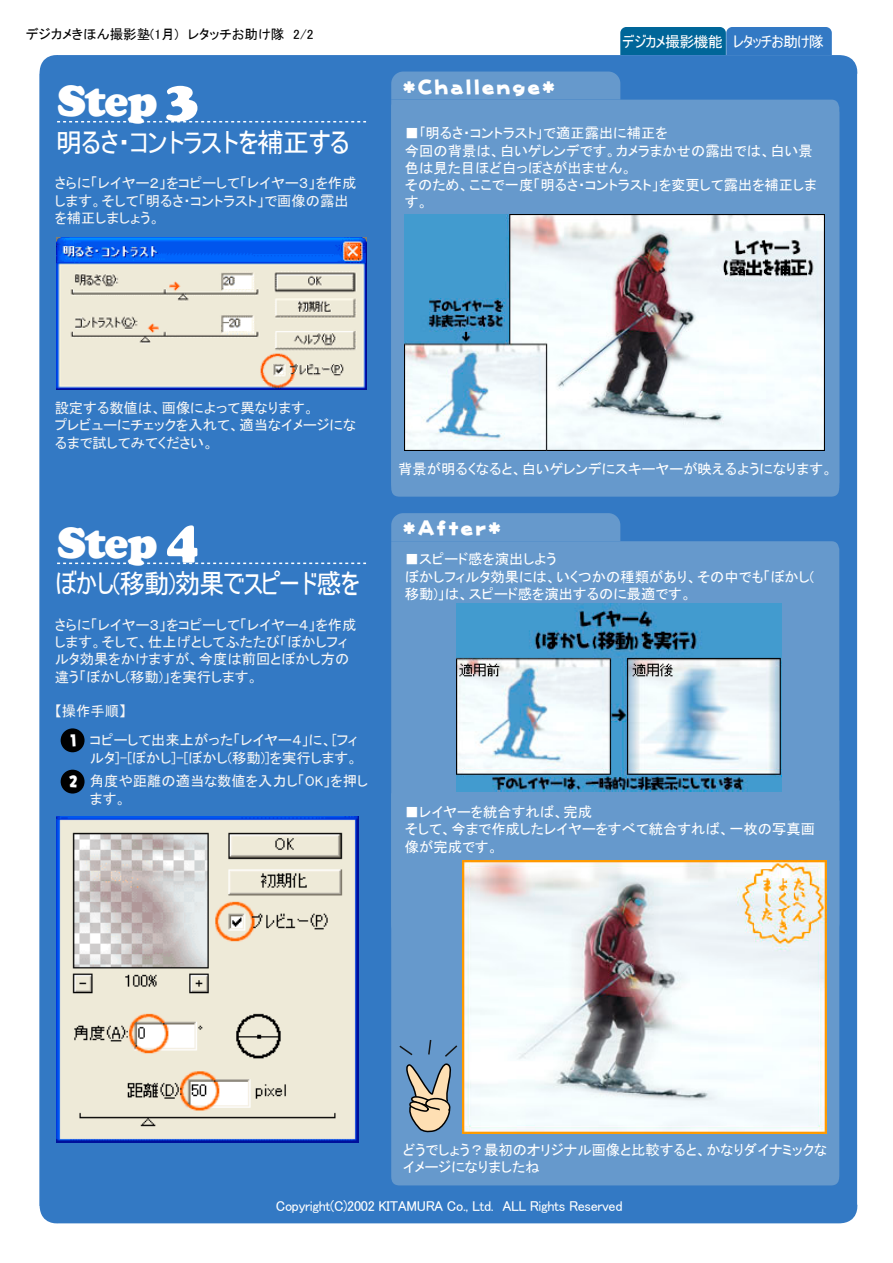
<style>
.page{position:relative;width:893px;height:1263px;background:#fff}
.page>*{position:absolute;margin:0;border:0;box-sizing:border-box;transform-origin:0 0}
.t1{font:900 45px "Cooper";letter-spacing:-.025em;color:#fff}
.t2{font:27px "MSUI Gothic";letter-spacing:-.05em;color:#fff;scale:.95 1}
.t3{font:27px "MSUI Gothic";letter-spacing:-.05em;color:#fff}
.t4{font:18px "NIS JYA UP 83 pv RKSJ H";letter-spacing:.1em;color:#fff}
.t5{font:15px "MSUI Gothic";letter-spacing:-.05em;color:#fff}
.t6{font:14.25px/17.2px "MSP Gothic";color:#fff}
.t7{font:14.25px/17.2px "MSP Gothic";color:#f5f5f5}
.t8{font:14.25px "MSP Gothic";letter-spacing:-.025em;color:#fff}
.t9{font:13.5px "MSP Gothic";color:#000}
.s1{font-size:54px}
.s2{font-family:"NIS JYA UP 83 pv RKSJ H";font-size:14.4px;color:#fff}
</style>
<div class="page">
<svg style="left:620px;top:27px;width:211px;height:26px;background:#1b70af"></svg>
<div style="left:39px;top:53px;width:819px;height:1171px;background:#3379c4"></div>
<div style="left:391px;top:105px;width:448px;height:392px;background:#69c"></div>
<div style="left:391px;top:72px;width:229px;height:28px;background:#69c"></div>
<div style="left:391px;top:541px;width:448px;height:252px;background:#69c"></div>
<div style="left:391px;top:793px;width:448px;height:392px;background:#69c"></div>
<div style="left:391px;top:513px;width:229px;height:28px;background:#69c"></div>
<svg style="left:57px;top:121px;width:309px;height:1px"></svg>
<svg style="left:57px;top:563px;width:309px;height:1px"></svg>
<div style="left:61px;top:728px;width:24px;height:24px;background:#000;border-radius:50%"></div>
<div style="left:61px;top:770px;width:24px;height:24px;background:#000;border-radius:50%"></div>
<img style="left:56px;top:238px;width:310px;height:152px">
<img style="left:405px;top:215px;width:419px;height:236px">
<img style="left:56px;top:816px;width:302px;height:327px">
<img style="left:457px;top:604px;width:324px;height:187px">
<img style="left:462px;top:861px;width:364px;height:272px">
<svg style="left:398px;top:1039px;width:60px;height:94px;background:#869db1"></svg>
<p class="t9" style="left:26px;top:27px;width:289px">デジカメきほん撮影塾(1月) レタッチお助け隊 2/2</p>
<h1 class="t1" style="left:57px;top:75px;width:143px">Step <span class="s1">3</span></h1>
<h2 class="t3" style="left:55px;top:129px;width:296px">明るさ・コントラストを補正する</h2>
<p class="t7" style="left:55px;top:175px;width:303px">さらに「レイヤー２」をコピーして「レイヤー３」を作成します。そして「明るさ・コントラスト」で画像の露出を補正しましょう。</p>
<p class="t4" style="left:402px;top:78px;width:154px">*Challenge*</p>
<p class="t5" style="left:622px;top:34px;width:203px">デジカメ撮影機能 レタッチお助け隊</p>
<p class="t6" style="left:405px;top:125px;width:413px">■｢明るさ・コントラスト｣で適正露出に補正を<br>今回の背景は、白いゲレンデです。カメラまかせの露出では、白い景色は見た目ほど白っぽさが出ません。<br>そのため、ここで一度「明るさ・コントラスト」を変更して露出を補正します。</p>
<p class="t7" style="left:55px;top:399px;width:303px">設定する数値は、画像によって異なります。<br>プレビューにチェックを入れて、適当なイメージになるまで試してみてください。</p>
<h1 class="t1" style="left:57px;top:516px;width:143px">Step <span class="s1">4</span></h1>
<h2 class="t2" style="left:55px;top:570px;width:322px">ぼかし(移動)効果でスピード感を</h2>
<p class="t7" style="left:55px;top:616px;width:303px">さらに「レイヤー３」をコピーして「レイヤー４」を作成します。そして、仕上げとしてふたたび「ぼかしフィルタ効果をかけますが、今度は前回とぼかし方の違う「ぼかし(移動)」を実行します。</p>
<p class="t7" style="left:55px;top:703px;width:73px">【操作手順】</p>
<p class="t7" style="left:68px;top:731px;width:291px;text-align:right"><span class="s2">1</span> コピーして出来上がった「レイヤー４」に、[フィルタ]-[ぼかし]-[ぼかし(移動)]を実行します。</p>
<p class="t7" style="left:90px;top:773px;width:279px;text-indent:-22px"><span class="s2">2</span> 角度や距離の適当な数値を入力し「OK」を押します。</p>
<p class="t6" style="left:398px;top:460px;width:436px">背景が明るくなると、白いゲレンデにスキーヤーが映えるようになります。</p>
<p class="t4" style="left:402px;top:519px;width:100px">*After*</p>
<p class="t6" style="left:405px;top:551px;width:411px">■スピード感を演出しよう<br>ぼかしフィルタ効果には、いくつかの種類があり、その中でも「ぼかし(移動)」は、スピード感を演出するのに最適です。</p>
<p class="t6" style="left:405px;top:803px;width:412px">■レイヤーを統合すれば、完成<br>そして、今まで作成したレイヤーをすべて統合すれば、一枚の写真画像が完成です。</p>
<p class="t6" style="left:403px;top:1141px;width:426px">どうでしょう？最初のオリジナル画像と比較すると、かなりダイナミックなイメージになりましたね</p>
<p class="t8" style="left:276px;top:1198px;width:348px">Copyright(C)2002 KITAMURA Co., Ltd. ALL Rights Reserved</p>
</div>
